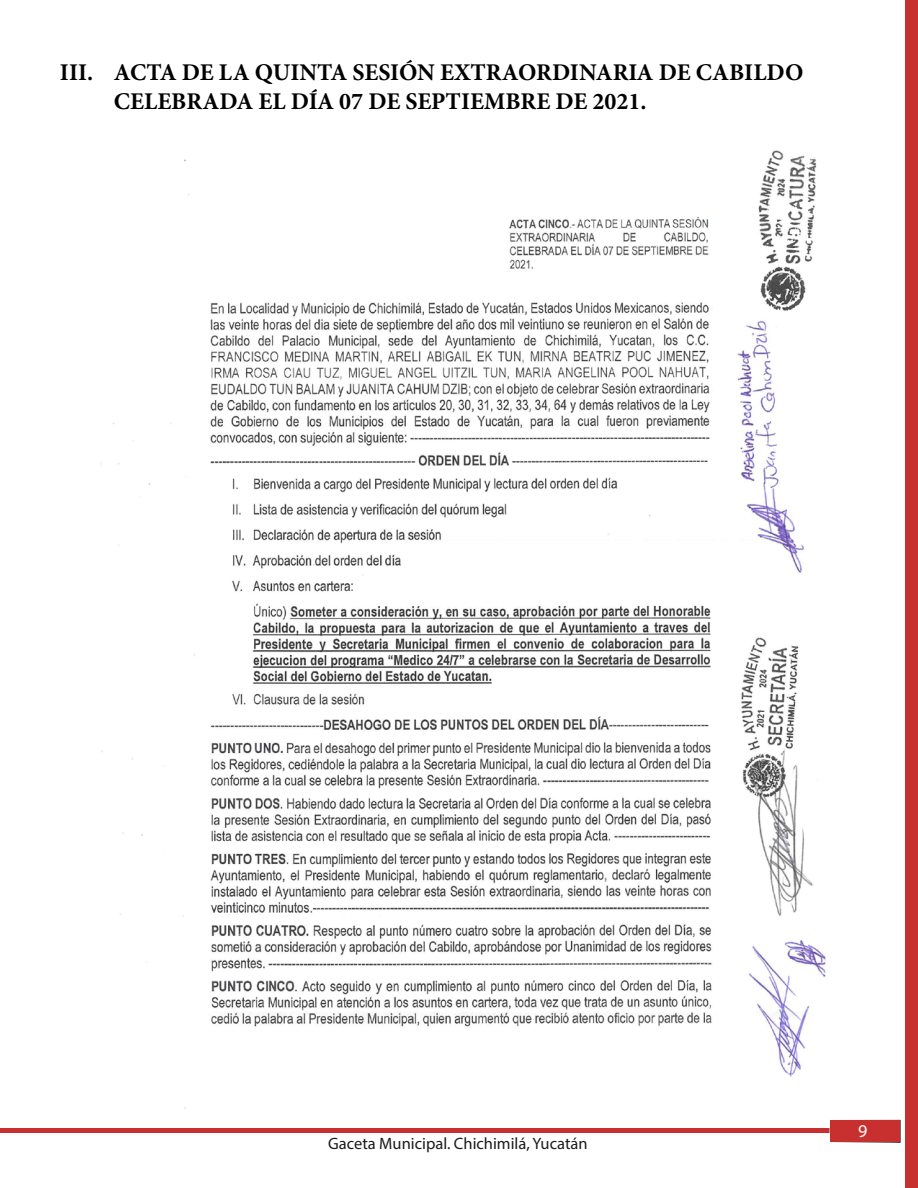
<style>
.page{position:relative;width:918px;height:1188px;background:#fff}
.page>*{position:absolute;margin:0;border:0;box-sizing:border-box;transform-origin:0 0}
.t1{font:700 24px/28.8px "Minion Pro";color:#000}
.t2{font:18px "Myriad Pro";color:#fff}
.t3{font:16.5px "Myriad Pro";color:#000}
</style>
<div class="page">
<div style="left:905px;top:0;width:13px;height:1188px;background:#c7302f"></div>
<svg style="left:0;top:1128px;width:4px;height:5px"></svg>
<div style="left:4px;top:1128px;width:864px;height:5px;background:#c7302f"></div>
<div style="left:830px;top:1120px;width:71px;height:23px;background:#c7302f"></div>
<img style="left:100px;top:150px;width:728px;height:959px">
<p class="t1" style="left:114px;top:58px;width:691px;text-indent:-54px">III. ACTA DE LA QUINTA SESIÓN EXTRAORDINARIA DE CABILDO<br>CELEBRADA EL DÍA 07 DE SEPTIEMBRE DE 2021.</p>
<p class="t3" style="left:328px;top:1133px;width:261px">Gaceta Municipal. Chichimilá, Yucatán</p>
<p class="t2" style="left:858px;top:1119px;width:11px">9</p>
</div>
